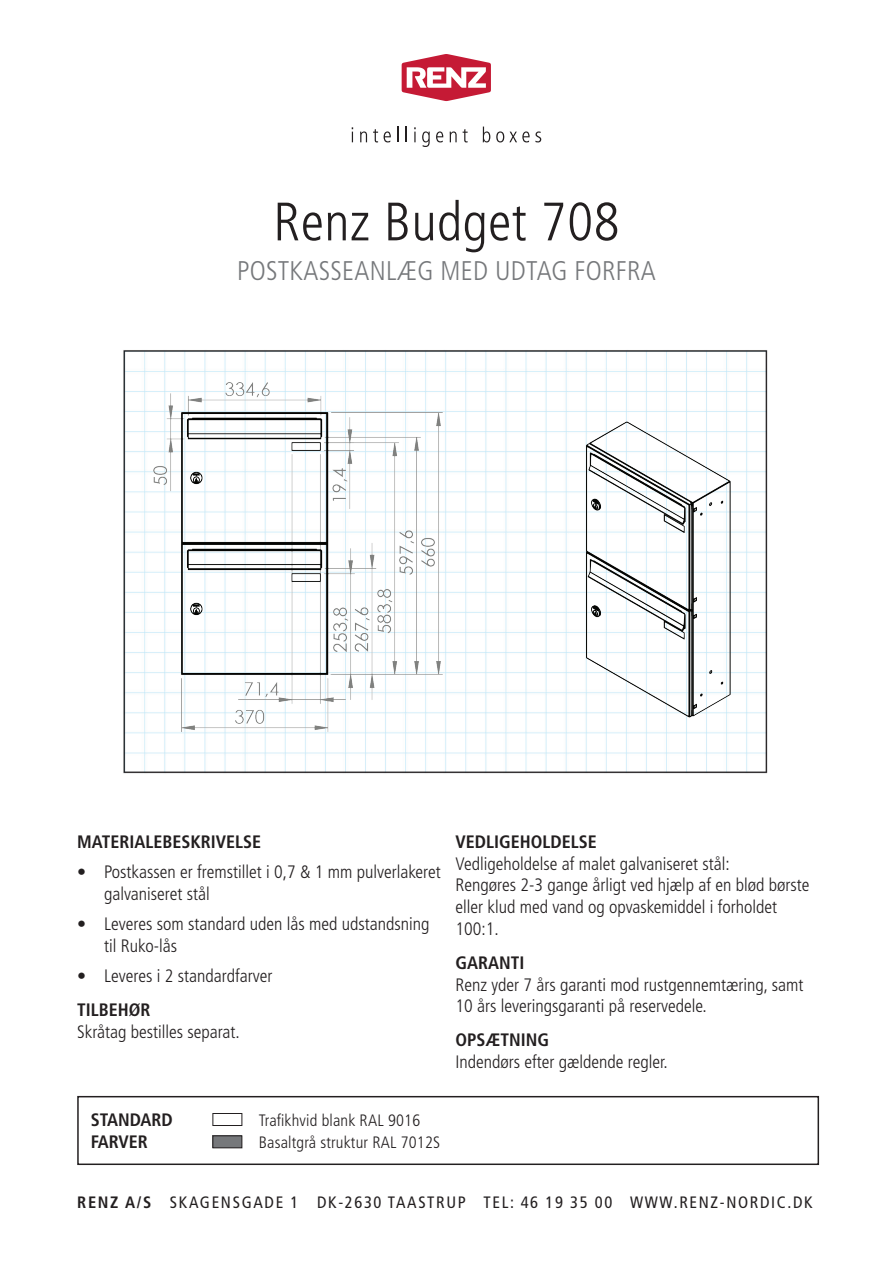
<style>
.page{position:relative;width:893px;height:1263px;background:#fff}
.page>*{position:absolute;margin:0;border:0;box-sizing:border-box;transform-origin:0 0}
.t1{font:300 condensed 54px "Frutiger LT Std";letter-spacing:.01em;color:#231f20}
.t2{font:300 condensed 27px "Frutiger LT Std";letter-spacing:.01em;color:#76787b}
.t3{font:300 condensed 18px/21.6px "Frutiger LT Std";color:#231f20}
.t4{font:700 condensed 18px "Frutiger LT Std";color:#231f20}
.t5{font:condensed 16.5px "Frutiger LT Std";letter-spacing:.1em;color:#231f20}
.t6{font:300 condensed 16.5px "Frutiger LT Std";letter-spacing:.01em;color:#231f20}
.s1{font-weight:700}
</style>
<div class="page">
<img style="left:123px;top:350px;width:645px;height:424px">
<img style="left:146px;top:374px;width:312px;height:360px">
<img style="left:551px;top:414px;width:195px;height:314px">
<div style="left:77px;top:1096px;width:742px;height:69px;border:2px solid #231f20"></div>
<div style="left:212px;top:1113px;width:30px;height:13px;border:1px solid #231f20"></div>
<div style="left:213px;top:1136px;width:29px;height:12px;background:#76787b"></div>
<div style="left:212px;top:1135px;width:30px;height:13px;border:1px solid #231f20"></div>
<svg style="left:402px;top:54px;width:89px;height:47px"></svg>
<svg style="left:352px;top:127px;width:1px;height:15px"></svg>
<svg style="left:360px;top:131px;width:7px;height:11px"></svg>
<svg style="left:373px;top:129px;width:5px;height:13px"></svg>
<svg style="left:384px;top:131px;width:7px;height:11px"></svg>
<svg style="left:397px;top:127px;width:2px;height:15px"></svg>
<svg style="left:406px;top:127px;width:1px;height:15px"></svg>
<svg style="left:414px;top:127px;width:2px;height:15px"></svg>
<svg style="left:422px;top:131px;width:8px;height:16px"></svg>
<svg style="left:436px;top:131px;width:7px;height:11px"></svg>
<svg style="left:450px;top:131px;width:7px;height:11px"></svg>
<svg style="left:463px;top:129px;width:5px;height:13px"></svg>
<svg style="left:483px;top:127px;width:7px;height:15px"></svg>
<svg style="left:496px;top:131px;width:45px;height:11px"></svg>
<p class="t1" style="left:273px;top:191px;width:348px">Renz Budget 708</p>
<p class="t2" style="left:237px;top:255px;width:420px">POSTKASSEANLÆG MED UDTAG FORFRA</p>
<p class="t4" style="left:77px;top:831px;width:186px">MATERIALEBESKRIVELSE</p>
<p class="t3" style="left:104px;top:861px;width:338px;text-indent:-27px">• Postkassen er fremstillet i 0,7 &amp; 1 mm pulverlakeret galvaniseret stål</p>
<p class="t3" style="left:104px;top:913px;width:327px;text-indent:-27px">• Leveres som standard uden lås med udstandsning til Ruko-lås</p>
<p class="t3" style="left:77px;top:965px;width:197px">• Leveres i 2 standardfarver</p>
<p class="t4" style="left:77px;top:999px;width:75px">TILBEHØR</p>
<p class="t3" style="left:77px;top:1021px;width:164px">Skråtag bestilles separat.</p>
<p class="t4" style="left:455px;top:831px;width:143px">VEDLIGEHOLDELSE</p>
<p class="t3" style="left:455px;top:853px;width:276px">Vedligeholdelse af malet galvaniseret stål:</p>
<p class="t3" style="left:455px;top:874px;width:355px">Rengøres 2-3 gange årligt ved hjælp af en blød børste eller klud med vand og opvaskemiddel i forholdet<br>100:1.</p>
<p class="t4" style="left:455px;top:952px;width:70px">GARANTI</p>
<p class="t3" style="left:455px;top:974px;width:349px">Renz yder 7 års garanti mod rustgennemtæring, samt<br>10 års leveringsgaranti på reservedele.</p>
<p class="t4" style="left:455px;top:1029px;width:95px">OPSÆTNING</p>
<p class="t3" style="left:455px;top:1051px;width:214px">Indendørs efter gældende regler.</p>
<p class="t4" style="left:91px;top:1109px;width:83px">STANDARD</p>
<p class="t4" style="left:91px;top:1131px;width:58px">FARVER</p>
<p class="t6" style="left:259px;top:1110px;width:163px">Trafikhvid blank RAL 9016</p>
<p class="t6" style="left:259px;top:1133px;width:183px">Basaltgrå struktur RAL 7012S</p>
<p class="t5" style="left:77px;top:1192px;width:737px"><span class="s1">RENZ A/S</span> SKAGENSGADE 1 DK-2630 TAASTRUP TEL: 46 19 35 00 WWW.RENZ-NORDIC.DK</p>
</div>
